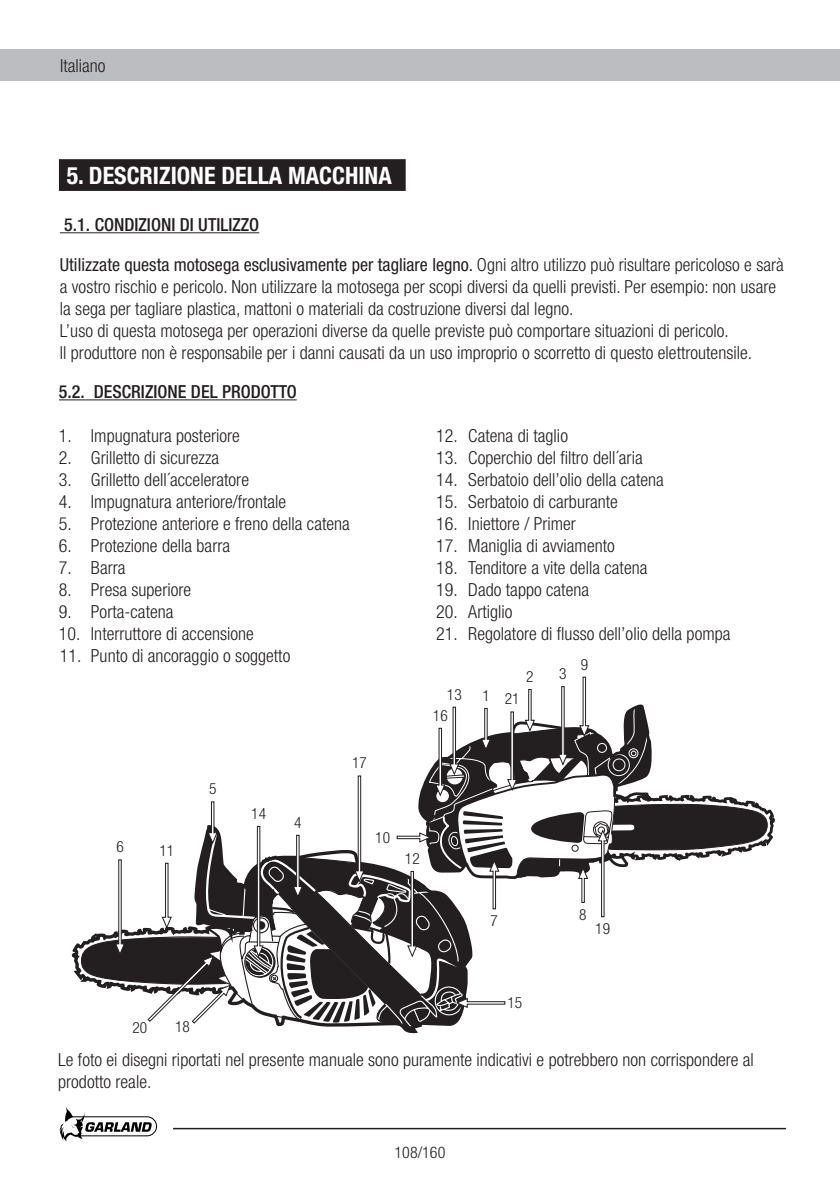
<style>
.page{position:relative;width:840px;height:1191px;background:#fff}
.page>*{position:absolute;margin:0;border:0;box-sizing:border-box;transform-origin:0 0}
.t1{font:700 condensed 24px "Helvetica Neue";color:#fff}
.t2{font:300 condensed 18px/22px "Helvetica Neue";color:#231f20}
.t3{font:500 condensed 18px "Helvetica Neue";color:#231f20}
.t4{font:300 condensed 16px "Helvetica Neue";color:#231f20}
.t5{font:300 condensed 15.4px "Helvetica Neue";color:#231f20}
.s1{font-weight:400}
</style>
<div class="page">
<div style="left:0;top:50px;width:839px;height:31px;background:#bcbdc0"></div>
<svg style="left:59px;top:1107px;width:98px;height:34px"></svg>
<hr style="left:173px;top:1127px;width:612px;height:2px;background:#231f20">
<hr style="left:60px;top:232px;width:199px;height:1px;background:#231f20">
<div style="left:60px;top:160px;width:344px;height:30px;background:#231f20"></div>
<div style="left:59px;top:159px;width:346px;height:32px;border:2px solid #231f20"></div>
<hr style="left:59px;top:399px;width:237px;height:1px;background:#231f20">
<svg style="left:80px;top:676px;width:687px;height:352px"></svg>
<p class="t2" style="left:60px;top:55px;width:47px">Italiano</p>
<h1 class="t1" style="left:67px;top:161px;width:326px">5. DESCRIZIONE DELLA MACCHINA</h1>
<p class="t3" style="left:64px;top:214px;width:196px">5.1. CONDIZIONI DI UTILIZZO</p>
<p class="t2" style="left:60px;top:253px;width:725px"><span class="s1">Utilizzate questa motosega esclusivamente per tagliare legno.</span> Ogni altro utilizzo può risultare pericoloso e sarà a vostro rischio e pericolo. Non utilizzare la motosega per scopi diversi da quelli previsti. Per esempio: non usare la sega per tagliare plastica, mattoni o materiali da costruzione diversi dal legno.<br>L’uso di questa motosega per operazioni diverse da quelle previste può comportare situazioni di pericolo.<br>Il produttore non è responsabile per i danni causati da un uso improprio o scorretto di questo elettroutensile.</p>
<p class="t3" style="left:59px;top:381px;width:239px">5.2. DESCRIZIONE DEL PRODOTTO</p>
<p class="t2" style="left:59px;top:424px;width:182px">1. Impugnatura posteriore</p>
<p class="t2" style="left:59px;top:446px;width:161px">2. Grilletto di sicurezza</p>
<p class="t2" style="left:59px;top:468px;width:191px">3. Grilletto dell´acceleratore</p>
<p class="t2" style="left:59px;top:490px;width:229px">4. Impugnatura anteriore/frontale</p>
<p class="t2" style="left:59px;top:512px;width:292px">5. Protezione anteriore e freno della catena</p>
<p class="t2" style="left:59px;top:534px;width:172px">6. Protezione della barra</p>
<p class="t2" style="left:59px;top:556px;width:68px">7. Barra</p>
<p class="t2" style="left:59px;top:578px;width:134px">8. Presa superiore</p>
<p class="t2" style="left:59px;top:600px;width:116px">9. Porta-catena</p>
<p class="t2" style="left:59px;top:622px;width:196px">10. Interruttore di accensione</p>
<p class="t2" style="left:60px;top:644px;width:232px">11. Punto di ancoraggio o soggetto</p>
<p class="t5" style="left:116px;top:838px;width:9px">6</p>
<p class="t5" style="left:159px;top:841px;width:16px">11</p>
<p class="t5" style="left:209px;top:780px;width:9px">5</p>
<p class="t5" style="left:251px;top:804px;width:16px">14</p>
<p class="t5" style="left:294px;top:813px;width:9px">4</p>
<p class="t5" style="left:352px;top:754px;width:16px">17</p>
<p class="t5" style="left:375px;top:828px;width:16px">10</p>
<p class="t2" style="left:436px;top:424px;width:133px">12. Catena di taglio</p>
<p class="t2" style="left:436px;top:446px;width:208px">13. Coperchio del filtro dell´aria</p>
<p class="t2" style="left:436px;top:468px;width:229px">14. Serbatoio dell’olio della catena</p>
<p class="t2" style="left:436px;top:490px;width:183px">15. Serbatoio di carburante</p>
<p class="t2" style="left:436px;top:512px;width:141px">16. Iniettore / Primer</p>
<p class="t2" style="left:436px;top:534px;width:180px">17. Maniglia di avviamento</p>
<p class="t2" style="left:436px;top:556px;width:212px">18. Tenditore a vite della catena</p>
<p class="t2" style="left:436px;top:578px;width:154px">19. Dado tappo catena</p>
<p class="t2" style="left:436px;top:600px;width:78px">20. Artiglio</p>
<p class="t2" style="left:436px;top:622px;width:295px">21. Regolatore di flusso dell’olio della pompa</p>
<p class="t5" style="left:446px;top:685px;width:16px">13</p>
<p class="t5" style="left:432px;top:706px;width:16px">16</p>
<p class="t5" style="left:482px;top:686px;width:9px">1</p>
<p class="t5" style="left:504px;top:690px;width:16px">21</p>
<p class="t5" style="left:526px;top:667px;width:9px">2</p>
<p class="t5" style="left:559px;top:665px;width:9px">3</p>
<p class="t5" style="left:580px;top:655px;width:9px">9</p>
<p class="t5" style="left:404px;top:849px;width:16px">12</p>
<p class="t5" style="left:490px;top:912px;width:9px">7</p>
<p class="t5" style="left:579px;top:905px;width:9px">8</p>
<p class="t5" style="left:595px;top:920px;width:16px">19</p>
<p class="t5" style="left:132px;top:1018px;width:16px">20</p>
<p class="t5" style="left:175px;top:1018px;width:16px">18</p>
<p class="t5" style="left:507px;top:994px;width:16px">15</p>
<p class="t2" style="left:58px;top:1048px;width:696px">Le foto ei disegni riportati nel presente manuale sono puramente indicativi e potrebbero non corrispondere al prodotto reale.</p>
<p class="t4" style="left:394px;top:1143px;width:52px">108/160</p>
</div>
